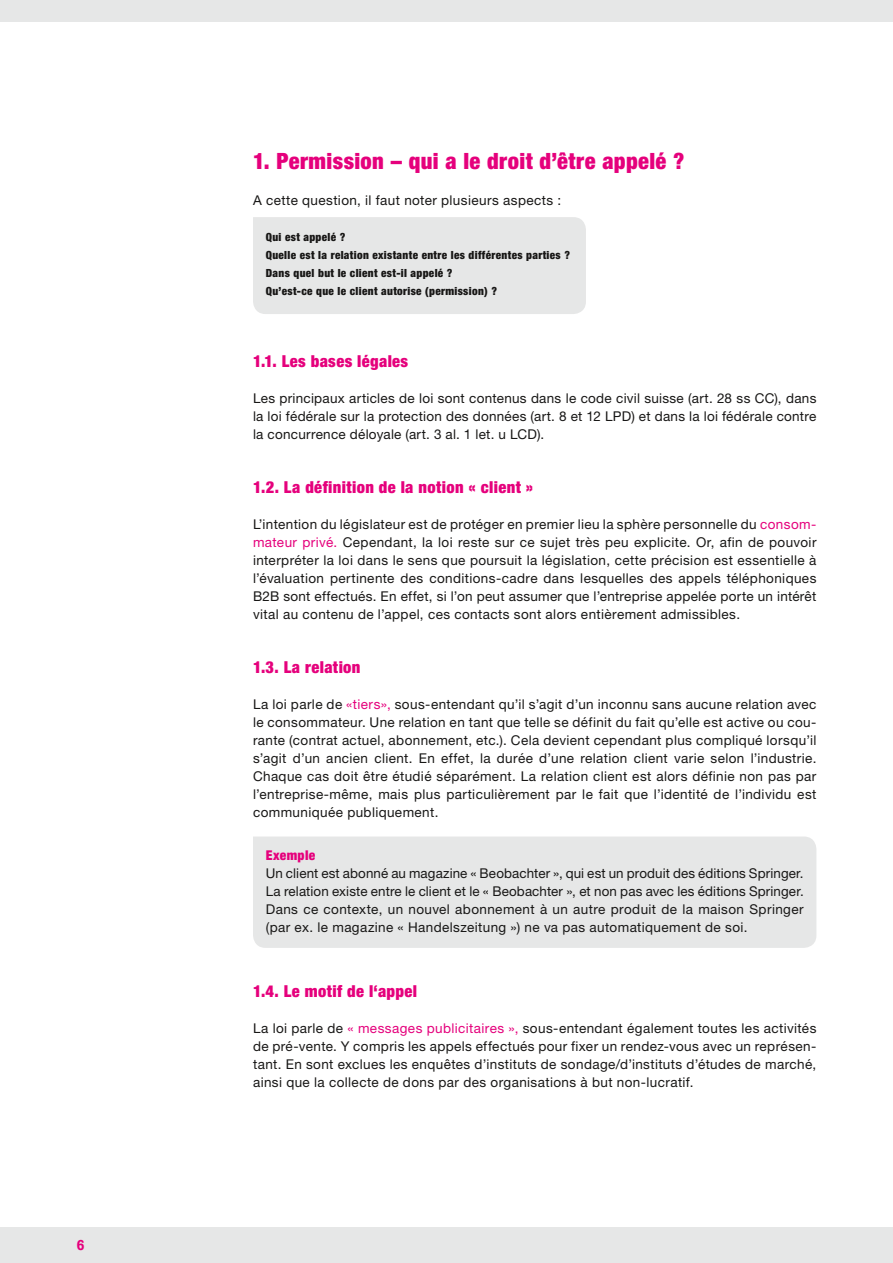
<style>
.page{position:relative;width:893px;height:1263px;background:#fff}
.page>*{position:absolute;margin:0;border:0;box-sizing:border-box;transform-origin:0 0}
.t1{font:900 condensed 22.5px "Helvetica Neue LT Std";letter-spacing:.02em;color:#e5007c}
.t2{font:900 condensed 16.5px "Helvetica Neue LT Std";letter-spacing:.025em;color:#e5007c}
.t3{font:700 14.85px "Rockwell";color:#e5007c}
.t4{font:13.5px/18px "Helvetica Neue LT Std";letter-spacing:.03em;color:#181716;text-align:justify}
.t5{font:900 condensed 13.5px "Helvetica Neue LT Std";letter-spacing:.03em;color:#e5007c}
.t6{font:900 condensed 11.25px/18px "Helvetica Neue LT Std";letter-spacing:.03em;color:#181716}
.s1{color:#e5007c}
</style>
<div class="page">
<div style="left:0;top:0;width:893px;height:21px;background:#e6e7e7"></div>
<div style="left:0;top:1227px;width:893px;height:36px;background:#e6e7e7"></div>
<div style="left:253px;top:217px;width:333px;height:97px;background:#e6e7e7"></div>
<div style="left:253px;top:836px;width:563px;height:112px;background:#e6e7e7"></div>
<p class="t3" style="left:77px;top:1236px;width:10px">6</p>
<h1 class="t1" style="left:253px;top:147px;width:433px">1. Permission – qui a le droit d’être appelé ?</h1>
<p class="t4" style="left:253px;top:191px;width:310px">A cette question, il faut noter plusieurs aspects :</p>
<p class="t6" style="left:266px;top:227px;width:306px">Qui est appelé ?<br>Quelle est la relation existante entre les différentes parties ?<br>Dans quel but le client est-il appelé ?<br>Qu’est-ce que le client autorise (permission) ?</p>
<p class="t2" style="left:253px;top:351px;width:157px">1.1. Les bases légales</p>
<p class="t4" style="left:253px;top:389px;width:565px">Les principaux articles de loi sont contenus dans le code civil suisse (art. 28 ss CC), dans la loi fédérale sur la protection des données (art. 8 et 12 LPD) et dans la loi fédérale contre la concurrence déloyale (art. 3 al. 1 let. u LCD).</p>
<p class="t2" style="left:253px;top:477px;width:282px">1.2. La définition de la notion « client »</p>
<p class="t4" style="left:253px;top:515px;width:565px">L’intention du législateur est de protéger en premier lieu la sphère personnelle du <span class="s1">consom&shy;mateur privé.</span> Cependant, la loi reste sur ce sujet très peu explicite. Or, afin de pouvoir interpréter la loi dans le sens que poursuit la législation, cette précision est essentielle à l’évaluation pertinente des conditions-cadre dans lesquelles des appels téléphoniques B2B sont effectués. En effet, si l’on peut assumer que l’entreprise appelée porte un intérêt vital au contenu de l’appel, ces contacts sont alors entièrement admissibles.</p>
<p class="t2" style="left:253px;top:657px;width:109px">1.3. La relation</p>
<p class="t4" style="left:253px;top:695px;width:565px">La loi parle de <span class="s1">«tiers»,</span> sous-entendant qu’il s’agit d’un inconnu sans aucune relation avec le consommateur. Une relation en tant que telle se définit du fait qu’elle est active ou cou&shy;rante (contrat actuel, abonnement, etc.). Cela devient cependant plus compliqué lorsqu’il s’agit d’un ancien client. En effet, la durée d’une relation client varie selon l’industrie.<br>Chaque cas doit être étudié séparément. La relation client est alors définie non pas par l’entreprise-même, mais plus particulièrement par le fait que l’identité de l’individu est communiquée publiquement.</p>
<p class="t5" style="left:266px;top:847px;width:51px">Exemple</p>
<p class="t4" style="left:266px;top:864px;width:539px">Un client est abonné au magazine « Beobachter », qui est un produit des éditions Springer.<br>La relation existe entre le client et le « Beobachter », et non pas avec les éditions Springer.<br>Dans ce contexte, un nouvel abonnement à un autre produit de la maison Springer (par ex. le magazine « Handelszeitung ») ne va pas automatiquement de soi.</p>
<p class="t2" style="left:253px;top:981px;width:166px">1.4. Le motif de l‘appel</p>
<p class="t4" style="left:253px;top:1019px;width:565px">La loi parle de <span class="s1">« messages publicitaires »,</span> sous-entendant également toutes les activités de pré-vente. Y compris les appels effectués pour fixer un rendez-vous avec un représen&shy;tant. En sont exclues les enquêtes d’instituts de sondage/d’instituts d’études de marché, ainsi que la collecte de dons par des organisations à but non-lucratif.</p>
</div>
